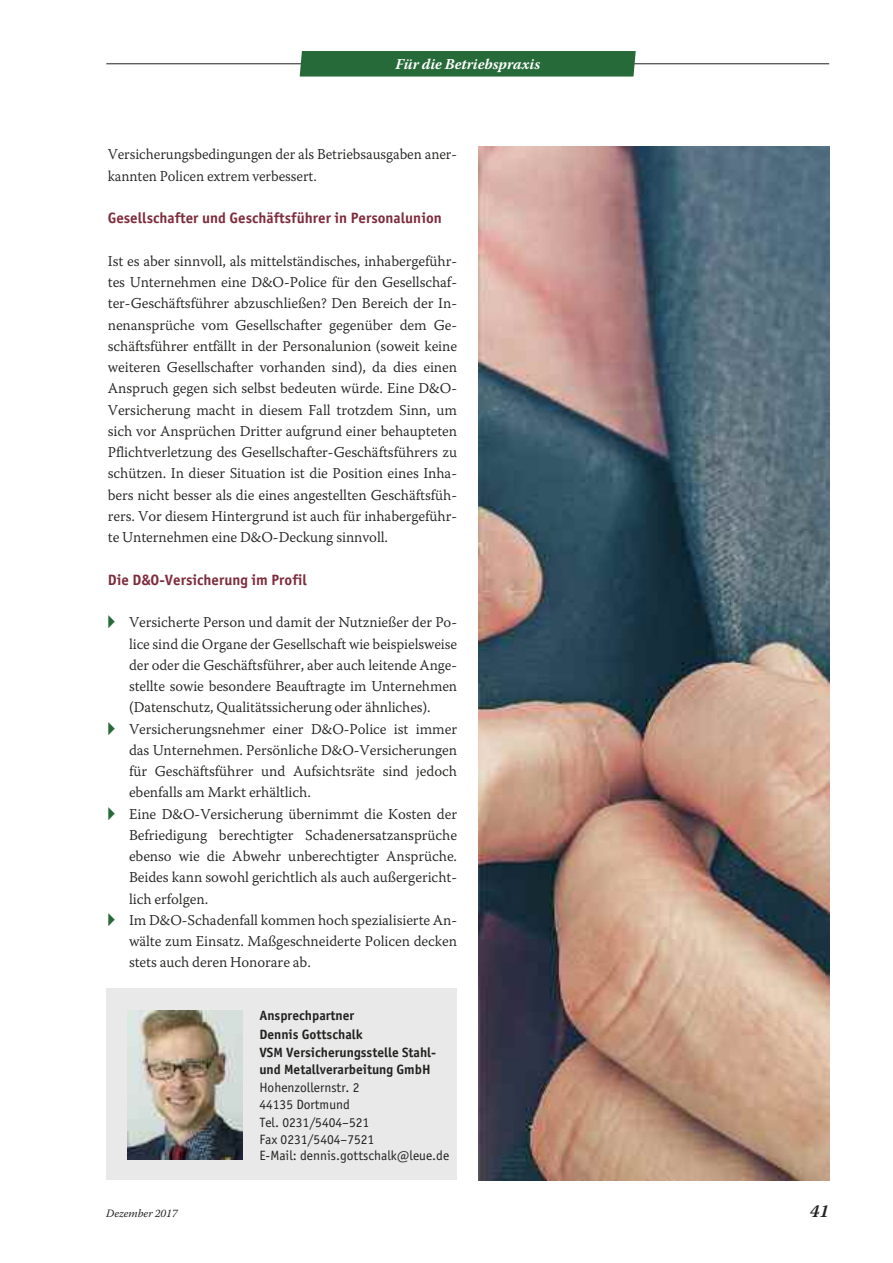
<style>
.page{position:relative;width:893px;height:1263px;background:#fff}
.page>*{position:absolute;margin:0;border:0;box-sizing:border-box;transform-origin:0 0}
.t1{font:italic 700 18px "Warnock Pro";color:#222221}
.t2{font:15px/21.3px "Warnock Pro Light Capt";letter-spacing:-.005em;color:#222221;text-align:justify}
.t3{font:15px/21.3px "Warnock Pro Light Capt";letter-spacing:-.005em;color:#222221;scale:.96 1}
.t4{font:700 15px "Officina Sans";color:#7e2c3b}
.t5{font:italic 700 15px "Warnock Pro";color:#fff}
.t6{font:13.5px/16.2px "Officina Sans";color:#222221}
.t7{font:700 13.5px/18.8px "Officina Sans";color:#222221}
.t8{font:italic 11.25px "Warnock Pro";color:#222221}
.s1{font-family:"European Pi Three";color:#266a39}
</style>
<div class="page">
<hr style="left:106px;top:63px;width:723px;height:1px;background:#222221">
<div style="left:300px;top:51px;width:336px;height:26px;background:#266a39"></div>
<div style="left:106px;top:989px;width:351px;height:191px;background:#e9e9e9"></div>
<img style="left:128px;top:1010px;width:114px;height:149px">
<img style="left:478px;top:147px;width:351px;height:1033px">
<p class="t5" style="left:395px;top:58px;width:146px">Für die Betriebspraxis</p>
<p class="t3" style="left:108px;top:145px;width:365px">Versicherungsbedingungen der als Betriebsausgaben aner&shy;kannten Policen extrem verbessert.</p>
<p class="t4" style="left:108px;top:212px;width:336px">Gesellschafter und Geschäftsführer in Personalunion</p>
<p class="t2" style="left:108px;top:251px;width:351px">Ist es aber sinnvoll, als mittelständisches, inhabergeführ&shy;tes Unternehmen eine D&amp;O-Police für den Gesellschaf&shy;ter-Geschäftsführer abzuschließen? Den Bereich der In&shy;nenansprüche vom Gesellschafter gegenüber dem Ge&shy;schäftsführer entfällt in der Personalunion (soweit keine weiteren Gesellschafter vorhanden sind), da dies einen Anspruch gegen sich selbst bedeuten würde. Eine D&amp;O-Versicherung macht in diesem Fall trotzdem Sinn, um sich vor Ansprüchen Dritter aufgrund einer behaupteten Pflichtverletzung des Gesellschafter-Geschäftsführers zu schützen. In dieser Situation ist die Position eines Inha&shy;bers nicht besser als die eines angestellten Geschäftsfüh&shy;rers. Vor diesem Hintergrund ist auch für inhabergeführ&shy;te Unternehmen eine D&amp;O-Deckung sinnvoll.</p>
<p class="t4" style="left:108px;top:574px;width:201px">Die D&amp;O-Versicherung im Profil</p>
<p class="t2" style="left:129px;top:613px;width:330px;text-indent:-21px"><span class="s1">-</span> Versicherte Person und damit der Nutznießer der Po&shy;lice sind die Organe der Gesellschaft wie beispielsweise der oder die Geschäftsführer, aber auch leitende Ange&shy;stellte sowie besondere Beauftragte im Unternehmen (Datenschutz, Qualitätssicherung oder ähnliches).</p>
<p class="t2" style="left:129px;top:719px;width:330px;text-indent:-21px"><span class="s1">-</span> Versicherungsnehmer einer D&amp;O-Police ist immer das Unternehmen. Persönliche D&amp;O-Versicherungen für Geschäftsführer und Aufsichtsräte sind jedoch ebenfalls am Markt erhältlich.</p>
<p class="t2" style="left:129px;top:804px;width:330px;text-indent:-21px"><span class="s1">-</span> Eine D&amp;O-Versicherung übernimmt die Kosten der Befriedigung berechtigter Schadenersatzansprüche ebenso wie die Abwehr unberechtigter Ansprüche.<br>Beides kann sowohl gerichtlich als auch außergericht&shy;lich erfolgen.</p>
<p class="t2" style="left:129px;top:910px;width:330px;text-indent:-21px"><span class="s1">-</span> Im D&amp;O-Schadenfall kommen hoch spezialisierte An&shy;wälte zum Einsatz. Maßgeschneiderte Policen decken stets auch deren Honorare ab.</p>
<p class="t7" style="left:259px;top:1007px;width:178px">Ansprechpartner<br>Dennis Gottschalk<br>VSM Versicherungsstelle Stahl-</p>
<p class="t7" style="left:259px;top:1061px;width:173px">und Metallverarbeitung GmbH</p>
<p class="t6" style="left:259px;top:1081px;width:102px">Hohenzollernstr. 2<br>44135 Dortmund</p>
<p class="t6" style="left:259px;top:1116px;width:191px">Tel. 0231/5404–521<br>Fax 0231/5404–7521<br>E-Mail: dennis.gottschalk@leue.de</p>
<p class="t8" style="left:106px;top:1209px;width:73px">Dezember 2017</p>
<p class="t1" style="left:810px;top:1204px;width:21px">41</p>
</div>
